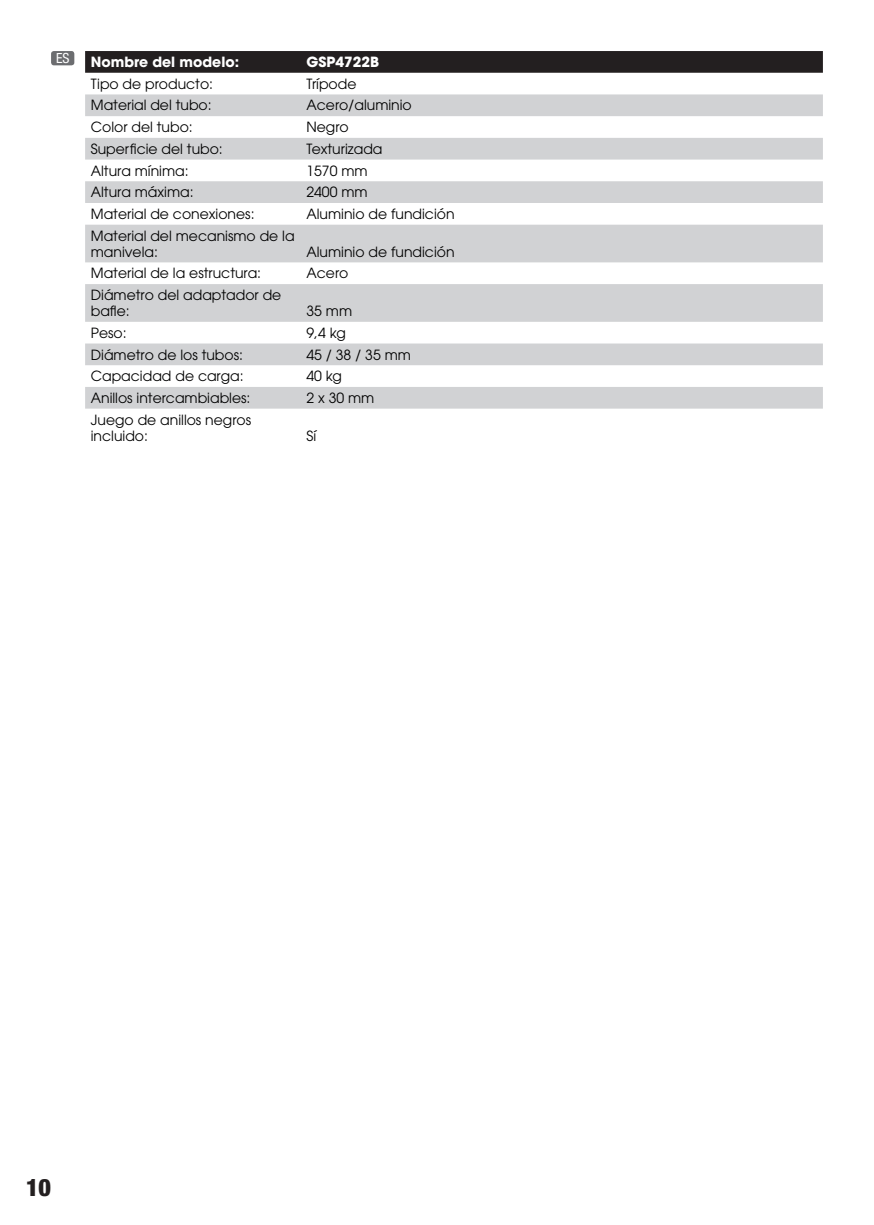
<style>
.page{position:relative;width:874px;height:1225px;background:#fff}
.page>*{position:absolute;margin:0;border:0;box-sizing:border-box;transform-origin:0 0}
.t1{font:900 condensed 24px "Helvetica Neue LT Pro";color:#231f20}
.t2{font:14px/16px "ITC Avant Garde Std";color:#000}
.t3{font:700 14px "ITC Avant Garde Std";color:#fff}
.t4{font:condensed 14px "Helvetica Neue LT Pro";color:#fff}
</style>
<div class="page">
<div style="left:51px;top:51px;width:23px;height:14px;background:#6c6d70;border-radius:3px"></div>
<div style="left:85px;top:51px;width:737px;height:22px;background:#231f20"></div>
<svg style="left:85px;top:94px;width:737px;height:314px;fill:#d1d2d4"></svg>
<p class="t4" style="left:56px;top:50px;width:15px">ES</p>
<p class="t3" style="left:91px;top:53px;width:150px">Nombre del modelo:</p>
<p class="t3" style="left:306px;top:53px;width:74px">GSP4722B</p>
<p class="t2" style="left:91px;top:75px;width:124px">Tipo de producto:</p>
<p class="t2" style="left:306px;top:75px;width:51px">Trípode</p>
<p class="t2" style="left:91px;top:97px;width:122px">Material del tubo:</p>
<p class="t2" style="left:306px;top:97px;width:107px">Acero/aluminio</p>
<p class="t2" style="left:91px;top:119px;width:103px">Color del tubo:</p>
<p class="t2" style="left:306px;top:119px;width:44px">Negro</p>
<p class="t2" style="left:91px;top:141px;width:133px">Superficie del tubo:</p>
<p class="t2" style="left:306px;top:141px;width:77px">Texturizada</p>
<p class="t2" style="left:91px;top:162px;width:99px">Altura mínima:</p>
<p class="t2" style="left:306px;top:162px;width:63px">1570 mm</p>
<p class="t2" style="left:91px;top:184px;width:104px">Altura máxima:</p>
<p class="t2" style="left:306px;top:184px;width:63px">2400 mm</p>
<p class="t2" style="left:91px;top:206px;width:165px">Material de conexiones:</p>
<p class="t2" style="left:306px;top:206px;width:149px">Aluminio de fundición</p>
<p class="t2" style="left:91px;top:227px;width:205px">Material del mecanismo de la manivela:</p>
<p class="t2" style="left:306px;top:243px;width:149px">Aluminio de fundición</p>
<p class="t2" style="left:91px;top:265px;width:172px">Material de la estructura:</p>
<p class="t2" style="left:306px;top:265px;width:43px">Acero</p>
<p class="t2" style="left:91px;top:287px;width:192px">Diámetro del adaptador de bafle:</p>
<p class="t2" style="left:306px;top:303px;width:47px">35 mm</p>
<p class="t2" style="left:91px;top:324px;width:37px">Peso:</p>
<p class="t2" style="left:306px;top:324px;width:41px">9,4 kg</p>
<p class="t2" style="left:91px;top:346px;width:154px">Diámetro de los tubos:</p>
<p class="t2" style="left:306px;top:346px;width:106px">45 / 38 / 35 mm</p>
<p class="t2" style="left:91px;top:368px;width:154px">Capacidad de carga:</p>
<p class="t2" style="left:306px;top:368px;width:37px">40 kg</p>
<p class="t2" style="left:91px;top:390px;width:161px">Anillos intercambiables:</p>
<p class="t2" style="left:306px;top:390px;width:69px">2 x 30 mm</p>
<p class="t2" style="left:91px;top:411px;width:162px">Juego de anillos negros incluido:</p>
<p class="t2" style="left:306px;top:427px;width:11px">Sí</p>
<h1 class="t1" style="left:26px;top:1172px;width:26px">10</h1>
</div>
